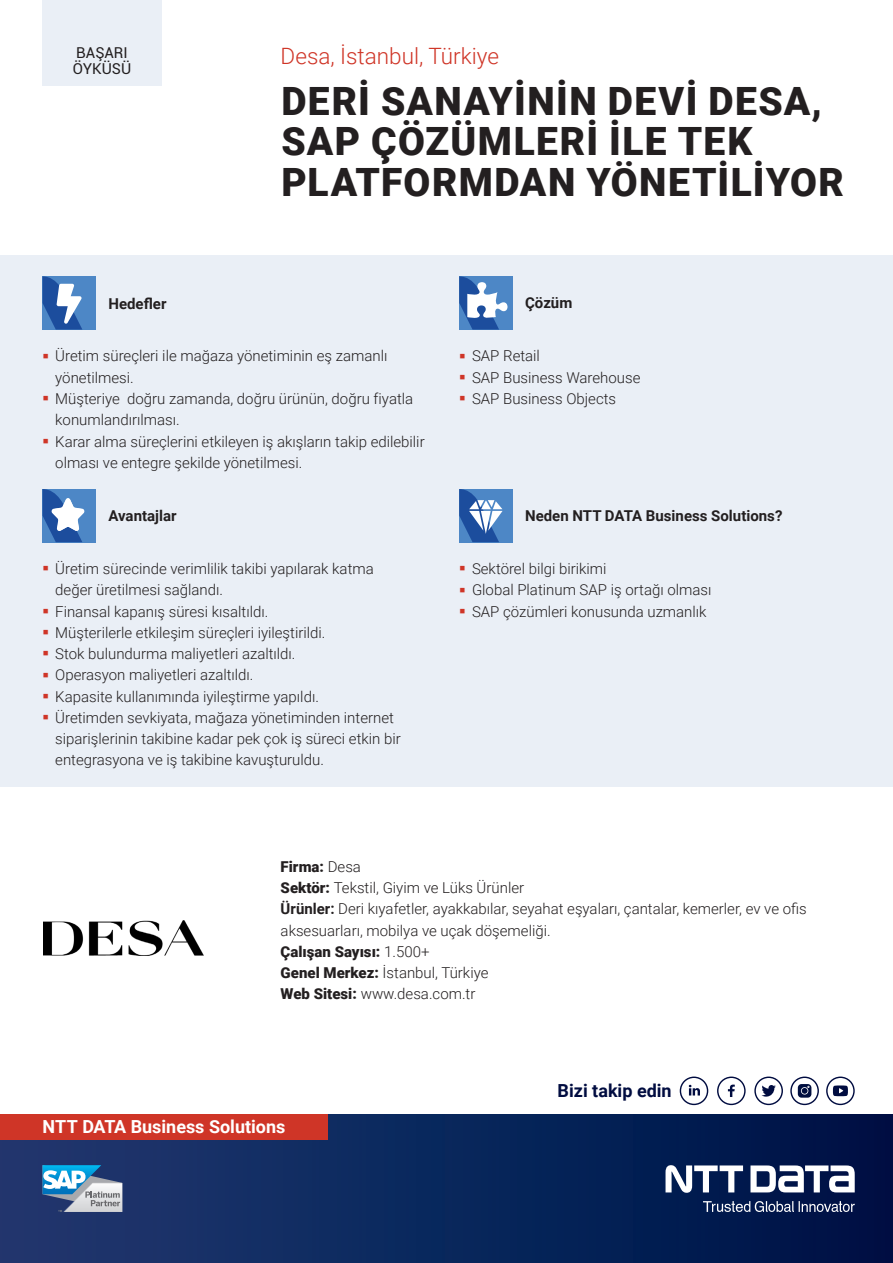
<style>
.page{position:relative;width:893px;height:1263px;background:#fff}
.page>*{position:absolute;margin:0;border:0;box-sizing:border-box;transform-origin:0 0}
.NTT_Headline_26pt{font:900 39px/40.5px "Roboto";letter-spacing:.035em;color:#231f20}
.t1{font:900 34.95px "Roboto";color:#cf3527;scale:.43 1}
.NTT_Subhead_red_15pt{font:300 22.5px "Roboto";color:#cf3527}
.t2{font:700 18px "Roboto";color:#fff}
.t3{font:700 18px "Roboto";color:#000c40}
._07_Copy_grid_10pt{font:300 15px/21.3px "Roboto";color:#231f20}
.NTT_Copy_List_grid_1{font:300 15px "Roboto";color:#231f20}
._05_Headline_H2_grid{font:700 15px "Roboto";color:#231f20}
._07_Copy_grid_10pt-2{font:900 15px "Roboto";color:#231f20}
.t4{font:15px "Roboto";color:#231f20}
.s1{font-weight:300}
.s2{font-weight:900}
.s3{font-weight:700}
</style>
<div class="page">
<div style="left:0;top:1114px;width:893px;height:149px;background:linear-gradient(to right,#1f3970,#001246)"></div>
<svg style="left:43px;top:1165px;width:79px;height:47px"></svg>
<div style="left:0;top:1114px;width:327px;height:26px;background:#cf3527"></div>
<svg style="left:750px;top:1165px;width:105px;height:27px"></svg>
<svg style="left:665px;top:1165px;width:78px;height:28px"></svg>
<svg style="left:703px;top:1201px;width:152px;height:11px;background:#4d5b80"></svg>
<div style="left:43px;top:0;width:119px;height:85px;background:#eaeff6"></div>
<div style="left:0;top:255px;width:893px;height:532px;background:#eaeff6"></div>
<div style="left:43px;top:276px;width:53px;height:54px;background:#4d87c6"></div>
<svg style="left:43px;top:276px;width:39px;height:54px"></svg>
<div style="left:459px;top:276px;width:53px;height:54px;background:#4d87c6"></div>
<svg style="left:459px;top:276px;width:48px;height:54px"></svg>
<div style="left:43px;top:489px;width:53px;height:53px;background:#4d87c6"></div>
<svg style="left:43px;top:489px;width:42px;height:53px"></svg>
<div style="left:459px;top:489px;width:53px;height:53px;background:#4d87c6"></div>
<svg style="left:459px;top:489px;width:44px;height:53px"></svg>
<img style="left:43px;top:920px;width:161px;height:35px">
<svg style="left:761px;top:1085px;width:15px;height:11px"></svg>
<div style="left:754px;top:1076px;width:29px;height:29px;border:1px solid #000c40;border-radius:50%"></div>
<div style="left:680px;top:1076px;width:28px;height:29px;border:1px solid #000c40;border-radius:50%"></div>
<svg style="left:689px;top:1085px;width:11px;height:10px"></svg>
<div style="left:717px;top:1076px;width:29px;height:29px;border:1px solid #000c40;border-radius:50%"></div>
<svg style="left:728px;top:1084px;width:7px;height:13px"></svg>
<div style="left:826px;top:1076px;width:29px;height:29px;border:1px solid #000c40;border-radius:50%"></div>
<svg style="left:833px;top:1085px;width:15px;height:11px"></svg>
<div style="left:790px;top:1076px;width:29px;height:29px;border:1px solid #000c40;border-radius:50%"></div>
<svg style="left:798px;top:1084px;width:13px;height:14px"></svg>
<p class="t4" style="left:76px;top:42px;width:53px">BAŞARI</p>
<p class="t4" style="left:73px;top:59px;width:60px">ÖYKÜSÜ</p>
<p class="NTT_Subhead_red_15pt" style="left:281px;top:40px;width:220px">Desa, İstanbul, Türkiye</p>
<p class="NTT_Headline_26pt" style="left:281px;top:79px;width:542px">DERİ SANAYİNİN DEVİ DESA,</p>
<p class="NTT_Headline_26pt" style="left:281px;top:120px;width:564px">SAP ÇÖZÜMLERİ İLE TEK<br>PLATFORMDAN YÖNETİLİYOR</p>
<p class="_05_Headline_H2_grid" style="left:108px;top:293px;width:60px">Hedefler</p>
<p class="_05_Headline_H2_grid" style="left:525px;top:292px;width:49px">Çözüm</p>
<p class="t1" style="left:43px;top:330px;width:17px">-</p>
<p class="_07_Copy_grid_10pt" style="left:55px;top:345px;width:334px">Üretim süreçleri ile mağaza yönetiminin eş zamanlı</p>
<p class="NTT_Copy_List_grid_1" style="left:55px;top:367px;width:80px">yönetilmesi.</p>
<p class="t1" style="left:43px;top:372px;width:17px">-</p>
<p class="_07_Copy_grid_10pt" style="left:55px;top:387px;width:359px">Müşteriye doğru zamanda, doğru ürünün, doğru fiyatla</p>
<p class="NTT_Copy_List_grid_1" style="left:55px;top:409px;width:126px">konumlandırılması.</p>
<p class="t1" style="left:43px;top:415px;width:17px">-</p>
<p class="_07_Copy_grid_10pt" style="left:55px;top:430px;width:371px">Karar alma süreçlerini etkileyen iş akışların takip edilebilir</p>
<p class="NTT_Copy_List_grid_1" style="left:55px;top:452px;width:249px">olması ve entegre şekilde yönetilmesi.</p>
<p class="t1" style="left:459px;top:330px;width:17px">-</p>
<p class="_07_Copy_grid_10pt" style="left:472px;top:345px;width:69px">SAP Retail</p>
<p class="t1" style="left:459px;top:351px;width:17px">-</p>
<p class="_07_Copy_grid_10pt" style="left:472px;top:366px;width:170px">SAP Business Warehouse</p>
<p class="t1" style="left:459px;top:372px;width:17px">-</p>
<p class="_07_Copy_grid_10pt" style="left:472px;top:387px;width:146px">SAP Business Objects</p>
<p class="_05_Headline_H2_grid" style="left:108px;top:505px;width:70px">Avantajlar</p>
<p class="_05_Headline_H2_grid" style="left:525px;top:505px;width:259px">Neden NTT DATA Business Solutions?</p>
<p class="t1" style="left:43px;top:542px;width:17px">-</p>
<p class="_07_Copy_grid_10pt" style="left:55px;top:557px;width:320px">Üretim sürecinde verimlilik takibi yapılarak katma</p>
<p class="NTT_Copy_List_grid_1" style="left:55px;top:579px;width:169px">değer üretilmesi sağlandı.</p>
<p class="t1" style="left:43px;top:585px;width:17px">-</p>
<p class="_07_Copy_grid_10pt" style="left:55px;top:600px;width:215px">Finansal kapanış süresi kısaltıldı.</p>
<p class="t1" style="left:43px;top:606px;width:17px">-</p>
<p class="_07_Copy_grid_10pt" style="left:55px;top:621px;width:272px">Müşterilerle etkileşim süreçleri iyileştirildi.</p>
<p class="t1" style="left:43px;top:627px;width:17px">-</p>
<p class="_07_Copy_grid_10pt" style="left:55px;top:643px;width:242px">Stok bulundurma maliyetleri azaltıldı.</p>
<p class="t1" style="left:43px;top:649px;width:17px">-</p>
<p class="_07_Copy_grid_10pt" style="left:55px;top:664px;width:200px">Operasyon maliyetleri azaltıldı.</p>
<p class="t1" style="left:43px;top:670px;width:17px">-</p>
<p class="_07_Copy_grid_10pt" style="left:55px;top:685px;width:265px">Kapasite kullanımında iyileştirme yapıldı.</p>
<p class="t1" style="left:43px;top:691px;width:17px">-</p>
<p class="_07_Copy_grid_10pt" style="left:55px;top:706px;width:340px">Üretimden sevkiyata, mağaza yönetiminden internet</p>
<p class="NTT_Copy_List_grid_1" style="left:55px;top:728px;width:347px">siparişlerinin takibine kadar pek çok iş süreci etkin bir</p>
<p class="NTT_Copy_List_grid_1" style="left:55px;top:750px;width:270px">entegrasyona ve iş takibine kavuşturuldu.</p>
<p class="_05_Headline_H2_grid" style="left:108px;top:633px;width:58px">Benefits</p>
<p class="t1" style="left:459px;top:542px;width:17px">-</p>
<p class="_07_Copy_grid_10pt" style="left:472px;top:557px;width:136px">Sektörel bilgi birikimi</p>
<p class="t1" style="left:459px;top:564px;width:17px">-</p>
<p class="_07_Copy_grid_10pt" style="left:472px;top:579px;width:241px">Global Platinum SAP iş ortağı olması</p>
<p class="t1" style="left:459px;top:585px;width:17px">-</p>
<p class="_07_Copy_grid_10pt" style="left:472px;top:600px;width:236px">SAP çözümleri konusunda uzmanlık</p>
<p class="_07_Copy_grid_10pt-2" style="left:281px;top:856px;width:82px">Firma: <span class="s1">Desa</span></p>
<p class="_07_Copy_grid_10pt" style="left:281px;top:876px;width:245px"><span class="s2">Sektör:</span> Tekstil, Giyim ve Lüks Ürünler</p>
<p class="_07_Copy_grid_10pt" style="left:281px;top:898px;width:528px"><span class="s3">Ürünler:</span> Deri kıyafetler, ayakkabılar, seyahat eşyaları, çantalar, kemerler, ev ve ofis aksesuarları, mobilya ve uçak döşemeliği.</p>
<p class="_07_Copy_grid_10pt-2" style="left:281px;top:941px;width:150px">Çalışan Sayısı: <span class="s1">1.500+</span></p>
<p class="_07_Copy_grid_10pt" style="left:281px;top:961px;width:209px"><span class="s2">Genel Merkez:</span> İstanbul, Türkiye</p>
<p class="_07_Copy_grid_10pt" style="left:281px;top:983px;width:196px"><span class="s2">Web Sitesi:</span> www.desa.com.tr</p>
<p class="t2" style="left:43px;top:1114px;width:244px">NTT DATA Business Solutions</p>
<p class="t3" style="left:558px;top:1077px;width:116px">Bizi takip edin</p>
</div>
